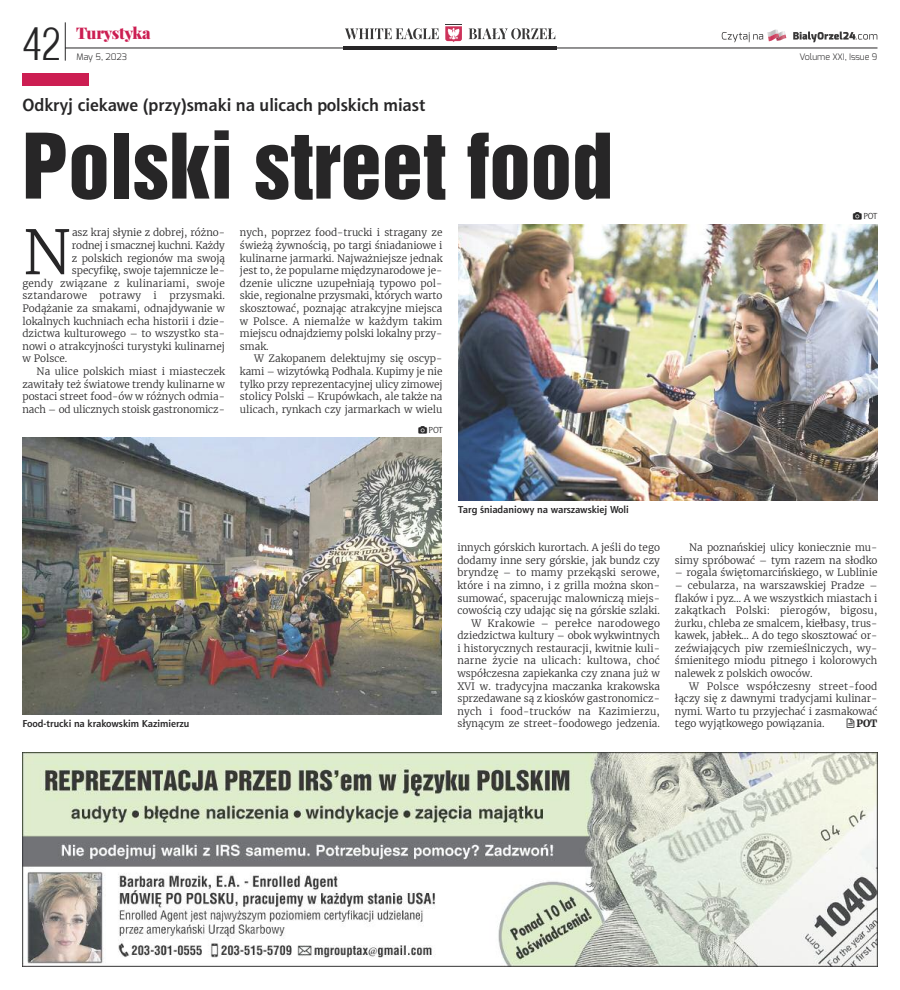
<style>
.page{position:relative;width:900px;height:990px;background:#fff}
.page>*{position:absolute;margin:0;border:0;box-sizing:border-box;transform-origin:0 0}
.t1{font:82.5px "Switzerland Inserat";color:#272627}
.t2{font:300 60.75px "Merriweather";color:#272627}
.t3{font:300 43.62px "Switzerland Cond";color:#272627}
.t4{font:700 17.5px "Aerton EFN";color:#272627}
.t5{font:900 15.62px "Playfair Display";letter-spacing:-.015em;color:#cc1e52}
.t6{font:300 10px/12.6px "Merriweather";color:#272627;text-align:justify}
.t7{font:700 10px "Aerton EFN";color:#272627}
.t8{font:300 10px "Merriweather";letter-spacing:.02em;color:#272627}
.t9{font:700 10px "Merriweather";color:#272627}
.t10{font:300 9px "Exo";color:#272627}
.t11{font:8.75px "Aerton EFN";letter-spacing:-.025em;color:#272627}
</style>
<div class="page">
<div style="left:22px;top:73px;width:67px;height:12px;background:#cc1e52"></div>
<img style="left:458px;top:224px;width:419px;height:277px">
<img style="left:22px;top:438px;width:420px;height:277px">
<hr style="left:343px;top:47px;width:214px;height:3px;background:#272627">
<hr style="left:65px;top:48px;width:813px;height:1px;background:#272627">
<hr style="left:65px;top:22px;width:1px;height:39px;background:#272627">
<svg style="left:722px;top:30px;width:64px;height:12px"></svg>
<svg style="left:793px;top:32px;width:84px;height:10px"></svg>
<svg style="left:345px;top:28px;width:94px;height:11px"></svg>
<svg style="left:469px;top:28px;width:86px;height:11px"></svg>
<svg style="left:445px;top:24px;width:17px;height:18px"></svg>
<img style="left:23px;top:753px;width:855px;height:213px">
<h3 class="t3" style="left:22px;top:19px;width:40px">42</h3>
<h3 class="t5" style="left:76px;top:25px;width:76px">Turystyka</h3>
<p class="t10" style="left:77px;top:51px;width:52px">May 5, 2023</p>
<p class="t10" style="left:800px;top:51px;width:79px">Volume XXI, Issue 9</p>
<h3 class="t4" style="left:22px;top:98px;width:404px">Odkryj ciekawe (przy)smaki na ulicach polskich miast</h3>
<h1 class="t1" style="left:22px;top:115px;width:592px">Polski street food</h1>
<h2 class="t2" style="left:22px;top:215px;width:50px">N</h2>
<p class="t6" style="left:72px;top:227px;width:155px">asz kraj słynie z dobrej, różno-</p>
<p class="t6" style="left:72px;top:239px;width:155px">rodnej i smacznej kuchni. Każdy</p>
<p class="t6" style="left:72px;top:252px;width:155px">z polskich regionów ma swoją</p>
<p class="t6" style="left:72px;top:264px;width:155px">specyfikę, swoje tajemnicze le-</p>
<p class="t8" style="left:22px;top:277px;width:204px">gendy związane z kulinariami, swoje</p>
<p class="t8" style="left:22px;top:290px;width:204px">sztandarowe potrawy i przysmaki.</p>
<p class="t6" style="left:22px;top:302px;width:204px">Podążanie za smakami, odnajdywanie w</p>
<p class="t6" style="left:22px;top:315px;width:204px">lokalnych kuchniach echa historii i dzie-</p>
<p class="t6" style="left:22px;top:327px;width:204px">dzictwa kulturowego – to wszystko sta-</p>
<p class="t6" style="left:22px;top:340px;width:204px">nowi o atrakcyjności turystyki kulinarnej</p>
<p class="t6" style="left:22px;top:353px;width:46px">w Polsce.</p>
<p class="t6" style="left:37px;top:365px;width:190px">Na ulice polskich miast i miasteczek</p>
<p class="t6" style="left:22px;top:378px;width:204px">zawitały też światowe trendy kulinarne w</p>
<p class="t6" style="left:22px;top:390px;width:204px">postaci street food-ów w różnych odmia-</p>
<p class="t6" style="left:22px;top:403px;width:204px">nach – od ulicznych stoisk gastronomicz-</p>
<p class="t6" style="left:240px;top:227px;width:204px">nych, poprzez food-trucki i stragany ze świeżą żywnością, po targi śniadaniowe i kulinarne jarmarki. Najważniejsze jednak jest to, że popularne międzynarodowe je&shy;dzenie uliczne uzupełniają typowo pol&shy;skie, regionalne przysmaki, których warto skosztować, poznając atrakcyjne miejsca w Polsce. A niemalże w każdym takim miejscu odnajdziemy polski lokalny przy&shy;smak.</p>
<p class="t6" style="left:240px;top:353px;width:204px;text-indent:14px">W Zakopanem delektujmy się oscyp&shy;kami – wizytówką Podhala. Kupimy je nie tylko przy reprezentacyjnej ulicy zimowej stolicy Polski – Krupówkach, ale także na ulicach, rynkach czy jarmarkach w wielu</p>
<p class="t11" style="left:429px;top:426px;width:15px">POT</p>
<p class="t7" style="left:458px;top:506px;width:172px">Targ śniadaniowy na warszawskiej Woli</p>
<p class="t11" style="left:864px;top:212px;width:15px">POT</p>
<p class="t7" style="left:22px;top:720px;width:169px">Food-trucki na krakowskim Kazimierzu</p>
<p class="t6" style="left:457px;top:541px;width:204px;text-align:right">innych górskich kurortach. A jeśli do tego dodamy inne sery górskie, jak bundz czy bryndzę – to mamy przekąski serowe, które i na zimno, i z grilla można skon&shy;sumować, spacerując malowniczą miejs&shy;cowością czy udając się na górskie szlaki.<br>W Krakowie – perełce narodowego dziedzictwa kultury – obok wykwintnych i historycznych restauracji, kwitnie kuli&shy;narne życie na ulicach: kultowa, choć współczesna zapiekanka czy znana już w XVI w. tradycyjna maczanka krakowska sprzedawane są z kiosków gastronomicz&shy;nych i food-trucków na Kazimierzu, słynącym ze street-foodowego jedzenia.</p>
<p class="t6" style="left:675px;top:541px;width:204px;text-align:right">Na poznańskiej ulicy koniecznie mu&shy;simy spróbować – tym razem na słodko</p>
<p class="t6" style="left:675px;top:566px;width:204px">– rogala świętomarcińskiego, w Lublinie</p>
<p class="t6" style="left:675px;top:579px;width:204px">– cebularza, na warszawskiej Pradze – flaków i pyz… A we wszystkich miastach i zakątkach Polski: pierogów, bigosu, żurku, chleba ze smalcem, kiełbasy, trus&shy;kawek, jabłek… A do tego skosztować or&shy;zeźwiających piw rzemieślniczych, wy&shy;śmienitego miodu pitnego i kolorowych nalewek z polskich owoców.</p>
<p class="t6" style="left:675px;top:680px;width:204px;text-indent:14px">W Polsce współczesny street-food łączy się z dawnymi tradycjami kulinar&shy;nymi. Warto tu przyjechać i zasmakować tego wyjątkowego powiązania.</p>
<p class="t9" style="left:856px;top:718px;width:23px">Pot</p>
</div>
